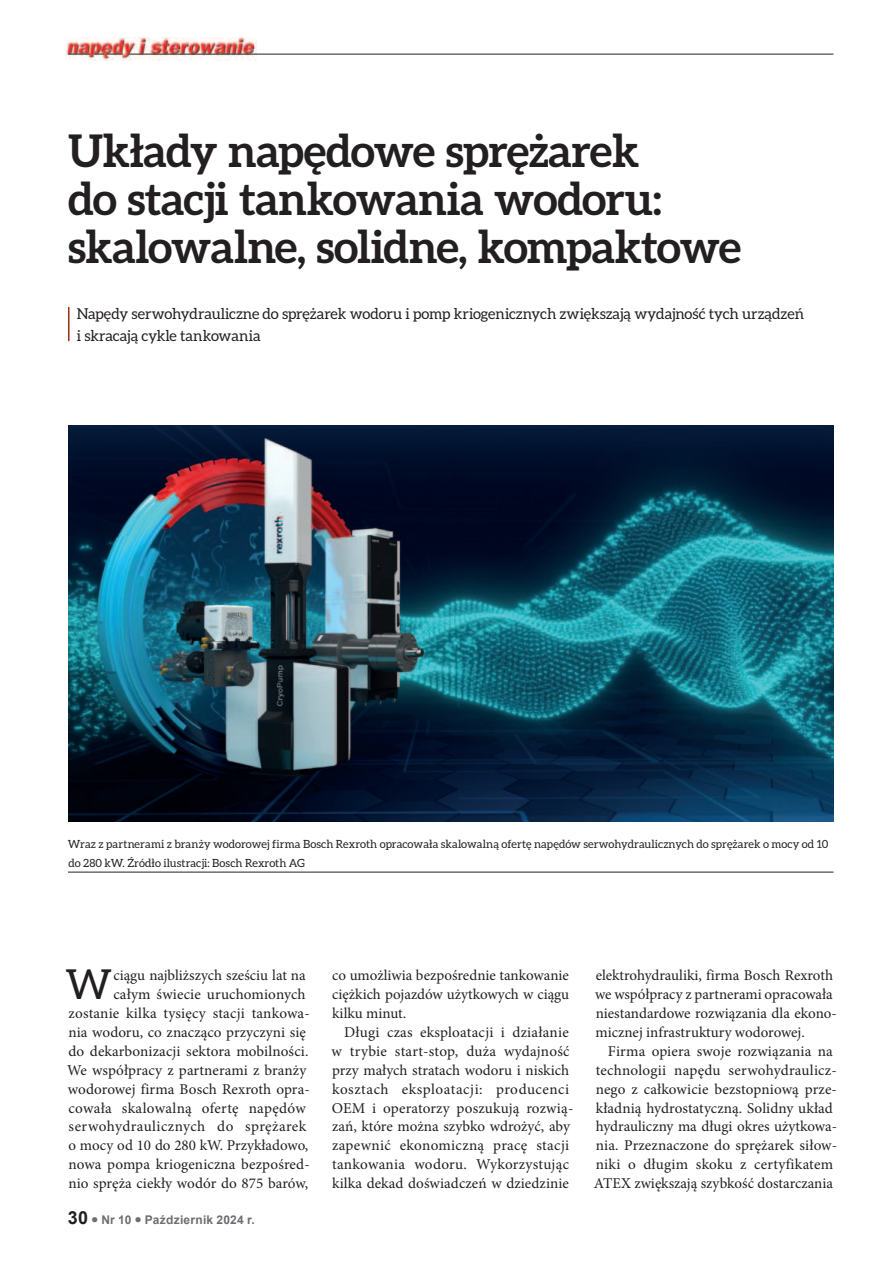
<style>
.page{position:relative;width:893px;height:1263px;background:#fff}
.page>*{position:absolute;margin:0;border:0;box-sizing:border-box;transform-origin:0 0}
.t1{font:700 45px/48px "Aleo";letter-spacing:-.015em;color:#231f20}
.t2{font:41.4px "Aleo";color:#231f20}
.t3{font:15px/18.9px "Minion Pro";letter-spacing:.005em;color:#231f20}
.t4{font:15px/22.5px "Aleo";letter-spacing:-.005em;color:#231f20}
.t5{font:700 12px "Arial";letter-spacing:.02em;color:#6d6e71}
.t6{font:11.25px/18.9px "Aleo";letter-spacing:.005em;color:#231f20}
.s1{font-size:18px;color:#231f20}
</style>
<div class="page">
<img style="left:65px;top:38px;width:192px;height:22px">
<hr style="left:129px;top:54px;width:704px;height:1px;background:#231f20">
<svg style="left:68px;top:54px;width:55px;height:1px"></svg>
<hr style="left:68px;top:307px;width:2px;height:34px;background:#972f0e">
<hr style="left:68px;top:872px;width:765px;height:1px;background:#231f20">
<img style="left:68px;top:425px;width:765px;height:396px">
<h1 class="t1" style="left:68px;top:127px;width:675px">Układy napędowe sprężarek<br>do stacji tankowania wodoru: skalowalne, solidne, kompaktowe</h1>
<p class="t4" style="left:77px;top:302px;width:729px">Napędy serwohydrauliczne do sprężarek wodoru i pomp kriogenicznych zwiększają wydajność tych urządzeń i skracają cykle tankowania</p>
<p class="t6" style="left:68px;top:834px;width:762px">Wraz z partnerami z branży wodorowej firma Bosch Rexroth opracowała skalowalną ofertę napędów serwohydraulicznych do sprężarek o mocy od 10 do 280 kW. Źródło ilustracji: Bosch Rexroth AG</p>
<h2 class="t2" style="left:65px;top:962px;width:48px">W</h2>
<p class="t3" style="left:67px;top:967px;width:244px;text-align:right">ciągu najbliższych sześciu lat na<br>całym świecie uruchomionych zostanie kilka tysięcy stacji tankowa&shy;nia wodoru, co znacząco przyczyni się do dekarbonizacji sektora mobilności.<br>We współpracy z partnerami z branży wodorowej firma Bosch Rexroth opra&shy;cowała skalowalną ofertę napędów serwohydraulicznych do sprężarek o mocy od 10 do 280 kW. Przykładowo, nowa pompa kriogeniczna bezpośred&shy;nio spręża ciekły wodór do 875 barów,</p>
<p class="t3" style="left:332px;top:967px;width:239px;text-align:justify">co umożliwia bezpośrednie tankowanie ciężkich pojazdów użytkowych w ciągu kilku minut.</p>
<p class="t3" style="left:331px;top:1023px;width:243px;text-align:center">Długi czas eksploatacji i działanie<br>w trybie start-stop, duża wydajność przy małych stratach wodoru i niskich kosztach eksploatacji: producenci OEM i operatorzy poszukują rozwią&shy;zań, które można szybko wdrożyć, aby zapewnić ekonomiczną pracę stacji tankowania wodoru. Wykorzystując kilka dekad doświadczeń w dziedzinie</p>
<p class="t5" style="left:68px;top:1213px;width:188px"><span class="s1">30</span> ● Nr 10 ● Październik 2024 r.</p>
<p class="t3" style="left:595px;top:967px;width:243px">elektrohydrauliki, firma Bosch Rexroth we współpracy z partnerami opracowała niestandardowe rozwiązania dla ekono&shy;micznej infrastruktury wodorowej.</p>
<p class="t3" style="left:594px;top:1042px;width:245px;text-indent:14px">Firma opiera swoje rozwiązania na technologii napędu serwohydraulicz&shy;nego z całkowicie bezstopniową prze&shy;kładnią hydrostatyczną. Solidny układ hydrauliczny ma długi okres użytkowa&shy;nia. Przeznaczone do sprężarek siłow&shy;niki o długim skoku z certyfikatem ATEX zwiększają szybkość dostarczania</p>
</div>
